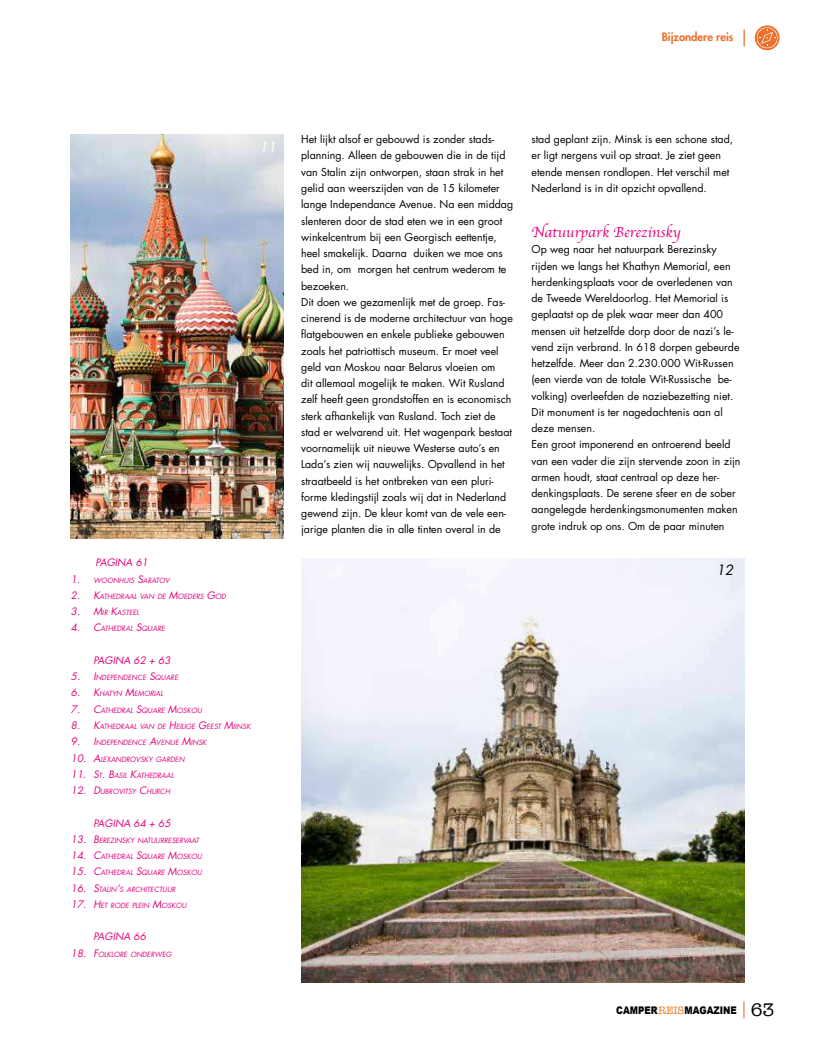
<style>
.page{position:relative;width:815px;height:1053px;background:#fff}
.page>*{position:absolute;margin:0;border:0;box-sizing:border-box;transform-origin:0 0}
.t1{font:15px "Apple Chancery";color:#e2007a}
.t2{font:italic 13.75px "Futura LT";color:#fff}
.t3{font:italic 13.75px "Futura LT";color:#000}
.t4{font:800 11.25px "Futura LT";color:#eb702c}
.t5{font:10.62px/16.2px "Futura LT";color:#000}
.t6{font:900 10.5px "Arial";letter-spacing:-.005em;color:#000;scale:.83 1}
.t7{font:italic 10px "Futura LT";color:#e2007a}
.t8{font:italic 7px "Futura LT";color:#e2007a}
.s1{font-size:10px}
.s2{font-family:"American Typewriter";font-weight:400;font-size:11px;color:#e87722}
.s3{font-family:"American Typewriter";font-weight:400;font-size:18.75px}
</style>
<div class="page">
<img style="left:301px;top:558px;width:443px;height:423px">
<img style="left:71px;top:135px;width:212px;height:404px">
<svg style="left:755px;top:25px;width:25px;height:25px"></svg>
<svg style="left:757px;top:27px;width:21px;height:21px"></svg>
<svg style="left:744px;top:30px;width:1px;height:16px"></svg>
<svg style="left:744px;top:1001px;width:1px;height:17px"></svg>
<p class="t4" style="left:662px;top:31px;width:73px">Bijzondere reis</p>
<p class="t2" style="left:259px;top:139px;width:18px">11</p>
<p class="t7" style="left:96px;top:558px;width:54px">PAGINA 61</p>
<p class="t8" style="left:71px;top:576px;width:100px"><span class="s1">1.</span> WOONHUIS <span class="s1">S</span>ARATOV</p>
<p class="t8" style="left:71px;top:592px;width:157px"><span class="s1">2. K</span>ATHEDRAAL VAN DE <span class="s1">M</span>OEDERS <span class="s1">G</span>OD</p>
<p class="t8" style="left:71px;top:608px;width:70px"><span class="s1">3. M</span>IR <span class="s1">K</span>ASTEEL</p>
<p class="t8" style="left:71px;top:625px;width:96px"><span class="s1">4. C</span>ATHEDRAL <span class="s1">S</span>QUARE</p>
<p class="t7" style="left:93px;top:655px;width:79px">PAGINA 62 + 63</p>
<p class="t8" style="left:71px;top:673px;width:109px"><span class="s1">5. I</span>NDEPENDENCE <span class="s1">S</span>QUARE</p>
<p class="t8" style="left:71px;top:690px;width:94px"><span class="s1">6. K</span>HATYN <span class="s1">M</span>EMORIAL</p>
<p class="t8" style="left:71px;top:706px;width:133px"><span class="s1">7. C</span>ATHEDRAL <span class="s1">S</span>QUARE <span class="s1">M</span>OSKOU</p>
<p class="t8" style="left:71px;top:722px;width:181px"><span class="s1">8. K</span>ATHEDRAAL VAN DE <span class="s1">H</span>EILIGE <span class="s1">G</span>EEST <span class="s1">M</span>IINSK</p>
<p class="t8" style="left:71px;top:738px;width:137px"><span class="s1">9. I</span>NDEPENDENCE <span class="s1">A</span>VENUE <span class="s1">M</span>INSK</p>
<p class="t8" style="left:71px;top:755px;width:115px"><span class="s1">10. A</span>LEXANDROVSKY GARDEN</p>
<p class="t8" style="left:71px;top:771px;width:104px"><span class="s1">11. S</span>T<span class="s1">. B</span>ASIL <span class="s1">K</span>ATHEDRAAL</p>
<p class="t8" style="left:71px;top:787px;width:101px"><span class="s1">12. D</span>UBROVITSY <span class="s1">C</span>HURCH</p>
<p class="t7" style="left:93px;top:818px;width:79px">PAGINA 64 + 65</p>
<p class="t8" style="left:71px;top:836px;width:130px"><span class="s1">13. B</span>EREZINSKY NATUURRESERVAAT</p>
<p class="t8" style="left:71px;top:852px;width:133px"><span class="s1">14. C</span>ATHEDRAL <span class="s1">S</span>QUARE <span class="s1">M</span>OSKOU</p>
<p class="t8" style="left:71px;top:868px;width:133px"><span class="s1">15. C</span>ATHEDRAL <span class="s1">S</span>QUARE <span class="s1">M</span>OSKOU</p>
<p class="t8" style="left:71px;top:885px;width:106px"><span class="s1">16. S</span>TALIN<span class="s1">’</span>S ARCHITECTUUR</p>
<p class="t8" style="left:71px;top:901px;width:117px"><span class="s1">17. H</span>ET RODE PLEIN <span class="s1">M</span>OSKOU</p>
<p class="t7" style="left:93px;top:931px;width:54px">PAGINA 66</p>
<p class="t8" style="left:71px;top:950px;width:102px"><span class="s1">18. F</span>OLKLORE ONDERWEG</p>
<p class="t5" style="left:301px;top:132px;width:214px">Het lijkt alsof er gebouwd is zonder stads&shy;planning. Alleen de gebouwen die in de tijd van Stalin zijn ontworpen, staan strak in het gelid aan weerszijden van de 15 kilometer lange Independance Avenue. Na een middag slenteren door de stad eten we in een groot winkelcentrum bij een Georgisch eettentje, heel smakelijk. Daarna duiken we moe ons bed in, om morgen het centrum wederom te bezoeken.<br>Dit doen we gezamenlijk met de groep. Fas&shy;cinerend is de moderne architectuur van hoge latgebouwen en enkele publieke gebouwen zoals het patriottisch museum. Er moet veel geld van Moskou naar Belarus vloeien om<br>dit allemaal mogelijk te maken. Wit Rusland zelf heeft geen grondstoffen en is economisch sterk afhankelijk van Rusland. Toch ziet de stad er welvarend uit. Het wagenpark bestaat voornamelijk uit nieuwe Westerse auto’s en Lada’s zien wij nauwelijks. Opvallend in het straatbeeld is het ontbreken van een pluri&shy;forme kledingstijl zoals wij dat in Nederland gewend zijn. De kleur komt van de vele een&shy;jarige planten die in alle tinten overal in de</p>
<p class="t5" style="left:532px;top:132px;width:203px">stad geplant zijn. Minsk is een schone stad, er ligt nergens vuil op straat. Je ziet geen etende mensen rondlopen. Het verschil met Nederland is in dit opzicht opvallend.</p>
<h1 class="t1" style="left:531px;top:220px;width:151px">Natuurpark Berezinsky</h1>
<p class="t5" style="left:531px;top:242px;width:210px">Op weg naar het natuurpark Berezinsky rijden we langs het Khathyn Memorial, een herdenkingsplaats voor de overledenen van de Tweede Wereldoorlog. Het Memorial is geplaatst op de plek waar meer dan 400 mensen uit hetzelfde dorp door de nazi’s le&shy;vend zijn verbrand. In 618 dorpen gebeurde hetzelfde. Meer dan 2.230.000 Wit-Russen (een vierde van de totale Wit-Russische be&shy;volking) overleefden de naziebezetting niet.<br>Dit monument is ter nagedachtenis aan al deze mensen.<br>Een groot imponerend en ontroerend beeld van een vader die zijn stervende zoon in zijn armen houdt, staat centraal op deze her&shy;denkingsplaats. De serene sfeer en de sober aangelegde herdenkingsmonumenten maken grote indruk op ons. Om de paar minuten</p>
<p class="t3" style="left:716px;top:562px;width:18px">12</p>
<p class="t6" style="left:616px;top:1004px;width:192px">CAMPER<span class="s2">REIS</span>MAGAZINE <span class="s3">63</span></p>
</div>
